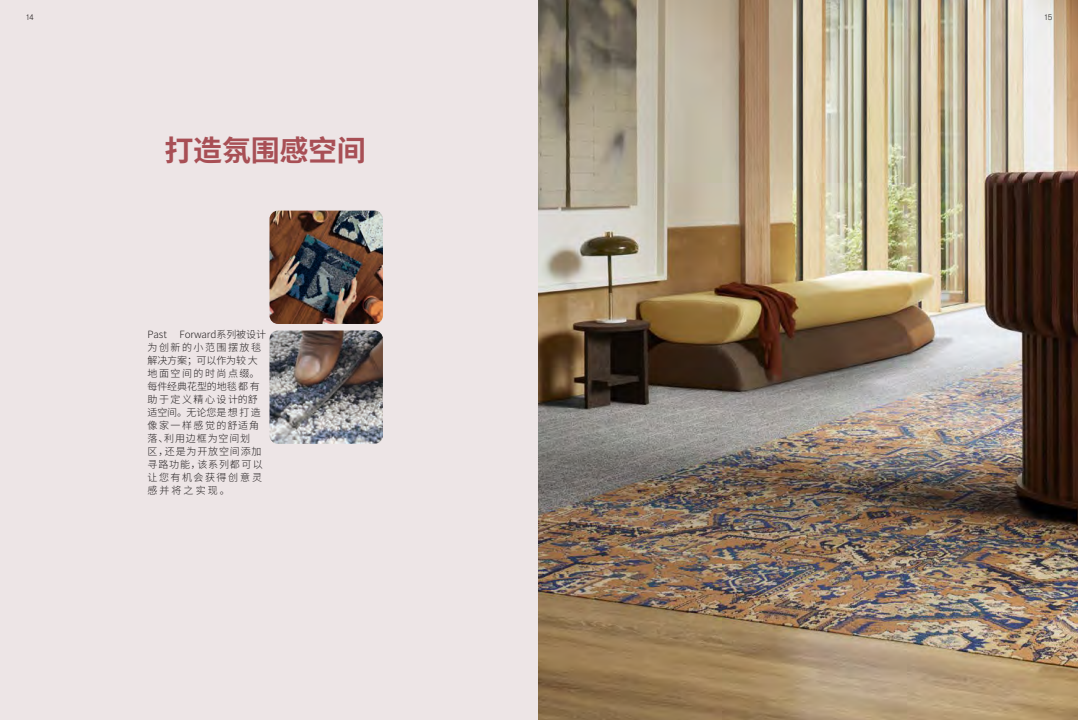
<style>
.page{position:relative;width:1078px;height:720px;background:#fff}
.page>*{position:absolute;margin:0;border:0;box-sizing:border-box;transform-origin:0 0}
.t1{font:700 29px "Source Han Sans CN";letter-spacing:-.01em;color:#a84f55}
.t2{font:300 10px/13px "Source Han Sans CN";letter-spacing:.085em;color:#231f20}
.t3{font:300 8px "Akzidenz Grotesk Pro";color:#231f20}
</style>
<div class="page">
<div style="left:0;top:0;width:539px;height:720px;background:#ede5e6"></div>
<img style="left:539px;top:0;width:538px;height:720px">
<img style="left:269px;top:330px;width:114px;height:114px">
<img style="left:269px;top:211px;width:114px;height:113px">
<p class="t3" style="left:26px;top:12px;width:10px">14</p>
<p class="t3" style="left:1043px;top:12px;width:10px">15</p>
<h1 class="t1" style="left:164px;top:135px;width:203px">打造氛围感空间</h1>
<p class="t2" style="left:147px;top:328px;width:120px;text-indent:32px">Forward系列被设计为创新的小范围摆放毯解决方案；可以作为较大地面空间的时尚点缀。每件经典花型的地毯都有助于定义精心设计的舒适空间。无论您是想打造像家一样感觉的舒适角落、利用边框为空间划<br>区，还是为开放空间添加寻路功能，该系列都可以让您有机会获得创意灵感并将之实现。</p>
<p class="t2" style="left:147px;top:328px;width:21px">Past</p>
</div>
